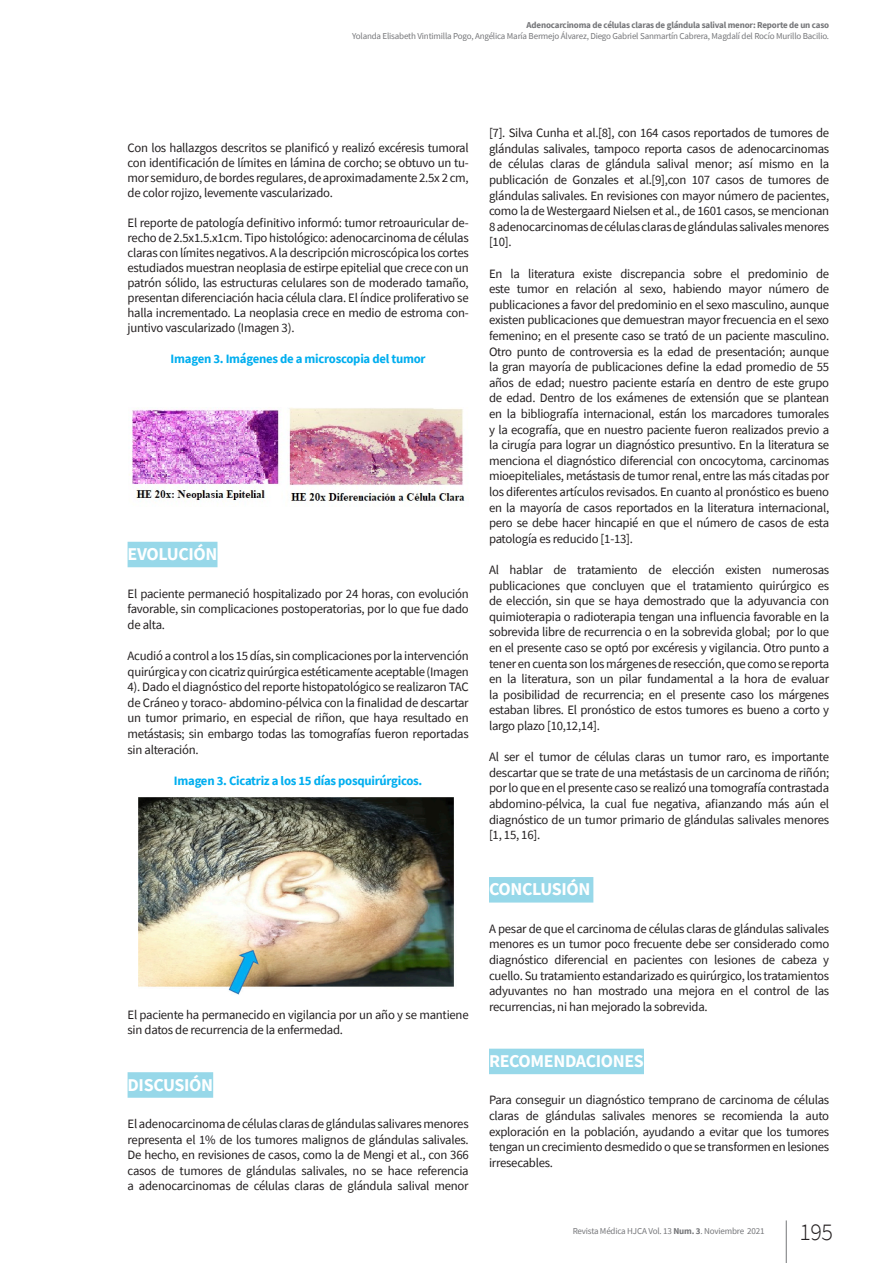
<style>
.page{position:relative;width:893px;height:1263px;background:#fff}
.page>*{position:absolute;margin:0;border:0;box-sizing:border-box;transform-origin:0 0}
.t1{font:300 24px "Source Sans Pro";color:#231f20}
.subtitulo2{font:700 18px "Source Sans Pro";letter-spacing:-.02em;color:#fff}
.texto_mac{font:12.75px/15.6px "Source Sans Pro";letter-spacing:-.02em;color:#231f20;text-align:justify}
.texto_mac-2{font:700 12.75px "Source Sans Pro";letter-spacing:-.02em;color:#00aeef}
.up{font:9px "Source Sans Pro";letter-spacing:-.02em;color:#757679}
.up-2{font:700 9px "Source Sans Pro";letter-spacing:-.02em;color:#757679}
.s1{font-weight:700}
</style>
<div class="page">
<hr style="left:786px;top:1220px;width:1px;height:43px;background:#757679">
<div style="left:128px;top:542px;width:89px;height:25px;background:#97d8e9"></div>
<div style="left:128px;top:1072px;width:85px;height:26px;background:#97d8e9"></div>
<img style="left:129px;top:408px;width:336px;height:95px">
<img style="left:138px;top:797px;width:316px;height:198px">
<div style="left:489px;top:877px;width:104px;height:25px;background:#97d8e9"></div>
<div style="left:489px;top:1049px;width:155px;height:25px;background:#97d8e9"></div>
<p class="up-2" style="left:527px;top:19px;width:304px">Adenocarcinoma de células claras de glándula salival menor: Reporte de un caso</p>
<p class="up" style="left:352px;top:30px;width:479px">Yolanda Elisabeth Vintimilla Pogo, Angélica María Bermejo Álvarez, Diego Gabriel Sanmartín Cabrera, Magdalí del Rocío Murillo Bacilio.</p>
<p class="texto_mac" style="left:128px;top:140px;width:343px;line-height:15px">Con los hallazgos descritos se planificó y realizó excéresis tumoral con identificación de límites en lámina de corcho; se obtuvo un tu&shy;mor semiduro, de bordes regulares, de aproximadamente 2.5x 2 cm, de color rojizo, levemente vascularizado.</p>
<p class="texto_mac" style="left:128px;top:215px;width:343px;line-height:15px">El reporte de patología definitivo informó: tumor retroauricular de&shy;recho de 2.5x1.5.x1cm. Tipo histológico: adenocarcinoma de células claras con límites negativos. A la descripción microscópica los cortes estudiados muestran neoplasia de estirpe epitelial que crece con un patrón sólido, las estructuras celulares son de moderado tamaño, presentan diferenciación hacia célula clara. El índice proliferativo se halla incrementado. La neoplasia crece en medio de estroma con&shy;juntivo vascularizado (Imagen 3).</p>
<p class="texto_mac-2" style="left:171px;top:350px;width:256px">Imagen 3. Imágenes de a microscopia del tumor</p>
<p class="subtitulo2" style="left:128px;top:542px;width:91px">EVOLUCIÓN</p>
<p class="texto_mac" style="left:128px;top:585px;width:343px">El paciente permaneció hospitalizado por 24 horas, con evolución favorable, sin complicaciones postoperatorias, por lo que fue dado de alta.</p>
<p class="texto_mac" style="left:128px;top:648px;width:343px">Acudió a control a los 15 días, sin complicaciones por la intervención quirúrgica y con cicatriz quirúrgica estéticamente aceptable (Imagen 4). Dado el diagnóstico del reporte histopatológico se realizaron TAC de Cráneo y toraco- abdomino-pélvica con la finalidad de descartar un tumor primario, en especial de riñon, que haya resultado en metástasis; sin embargo todas las tomografías fueron reportadas sin alteración.</p>
<p class="texto_mac-2" style="left:174px;top:772px;width:250px">Imagen 3. Cicatriz a los 15 días posquirúrgicos.</p>
<p class="texto_mac" style="left:128px;top:1007px;width:343px">El paciente ha permanecido en vigilancia por un año y se mantiene sin datos de recurrencia de la enfermedad.</p>
<p class="subtitulo2" style="left:128px;top:1072px;width:87px">DISCUSIÓN</p>
<p class="texto_mac" style="left:128px;top:1116px;width:343px">El adenocarcinoma de células claras de glándulas salivares menores representa el 1% de los tumores malignos de glándulas salivales.<br>De hecho, en revisiones de casos, como la de Mengi et al., con 366 casos de tumores de glándulas salivales, no se hace referencia a adenocarcinomas de células claras de glándula salival menor</p>
<p class="texto_mac" style="left:489px;top:125px;width:342px">[7]. Silva Cunha et al.[8], con 164 casos reportados de tumores de glándulas salivales, tampoco reporta casos de adenocarcinomas de células claras de glándula salival menor; así mismo en la publicación de Gonzales et al.[9],con 107 casos de tumores de glándulas salivales. En revisiones con mayor número de pacientes, como la de Westergaard Nielsen et al., de 1601 casos, se mencionan 8 adenocarcinomas de células claras de glándulas salivales menores [10].</p>
<p class="texto_mac" style="left:489px;top:265px;width:342px">En la literatura existe discrepancia sobre el predominio de este tumor en relación al sexo, habiendo mayor número de publicaciones a favor del predominio en el sexo masculino, aunque existen publicaciones que demuestran mayor frecuencia en el sexo femenino; en el presente caso se trató de un paciente masculino.<br>Otro punto de controversia es la edad de presentación; aunque la gran mayoría de publicaciones define la edad promedio de 55 años de edad; nuestro paciente estaría en dentro de este grupo de edad. Dentro de los exámenes de extensión que se plantean en la bibliografía internacional, están los marcadores tumorales y la ecografía, que en nuestro paciente fueron realizados previo a la cirugía para lograr un diagnóstico presuntivo. En la literatura se menciona el diagnóstico diferencial con oncocytoma, carcinomas mioepiteliales, metástasis de tumor renal, entre las más citadas por los diferentes artículos revisados. En cuanto al pronóstico es bueno en la mayoría de casos reportados en la literatura internacional, pero se debe hacer hincapié en que el número de casos de esta patología es reducido [1-13].</p>
<p class="texto_mac" style="left:489px;top:562px;width:342px">Al hablar de tratamiento de elección existen numerosas publicaciones que concluyen que el tratamiento quirúrgico es de elección, sin que se haya demostrado que la adyuvancia con quimioterapia o radioterapia tengan una influencia favorable en la sobrevida libre de recurrencia o en la sobrevida global; por lo que en el presente caso se optó por excéresis y vigilancia. Otro punto a tener en cuenta son los márgenes de resección, que como se reporta en la literatura, son un pilar fundamental a la hora de evaluar la posibilidad de recurrencia; en el presente caso los márgenes estaban libres. El pronóstico de estos tumores es bueno a corto y largo plazo [10,12,14].</p>
<p class="texto_mac" style="left:489px;top:749px;width:342px">Al ser el tumor de células claras un tumor raro, es importante descartar que se trate de una metástasis de un carcinoma de riñón; por lo que en el presente caso se realizó una tomografía contrastada abdomino-pélvica, la cual fue negativa, afianzando más aún el diagnóstico de un tumor primario de glándulas salivales menores [1, 15, 16].</p>
<p class="subtitulo2" style="left:489px;top:877px;width:103px">CONCLUSIÓN</p>
<p class="texto_mac" style="left:489px;top:921px;width:342px">A pesar de que el carcinoma de células claras de glándulas salivales menores es un tumor poco frecuente debe ser considerado como diagnóstico diferencial en pacientes con lesiones de cabeza y cuello. Su tratamiento estandarizado es quirúrgico, los tratamientos adyuvantes no han mostrado una mejora en el control de las recurrencias, ni han mejorado la sobrevida.</p>
<p class="subtitulo2" style="left:489px;top:1049px;width:156px">RECOMENDACIONES</p>
<p class="texto_mac" style="left:489px;top:1092px;width:342px">Para conseguir un diagnóstico temprano de carcinoma de células claras de glándulas salivales menores se recomienda la auto exploración en la población, ayudando a evitar que los tumores tengan un crecimiento desmedido o que se transformen en lesiones irresecables.</p>
<p class="up" style="left:573px;top:1226px;width:193px">Revista Médica HJCA Vol. 13 <span class="s1">Num. 3</span>. Noviembre 2021</p>
<h1 class="t1" style="left:799px;top:1217px;width:35px">195</h1>
</div>
